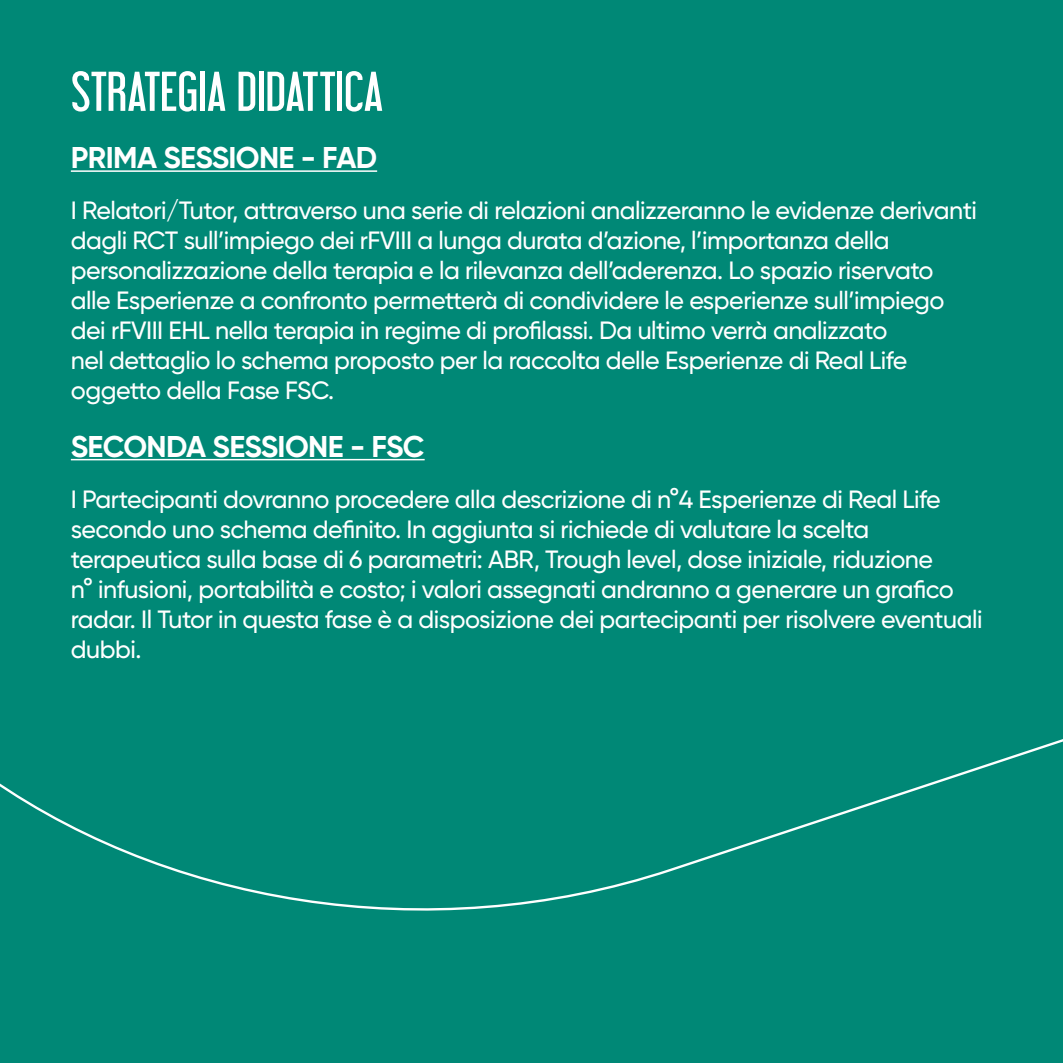
<style>
.page{position:relative;width:1063px;height:1063px;background:#008876}
.page>*{position:absolute;margin:0;border:0;box-sizing:border-box;transform-origin:0 0}
.t1{font:50px "Libel Suit";color:#fff;scale:1.1 1}
.t2{font:700 30px "Gilroy";letter-spacing:-.02em;color:#fff}
.t3{font:500 25px/30px "Gilroy";letter-spacing:-.02em;color:#fff}
</style>
<div class="page">
<hr style="left:71px;top:170px;width:306px;height:2px;background:#fff">
<hr style="left:71px;top:459px;width:354px;height:1px;background:#fff">
<svg style="left:0;top:739px;width:1063px;height:172px"></svg>
<p class="t1" style="left:71px;top:62px;width:286px">STRATEGIA DIDATTICA</p>
<p class="t2" style="left:71px;top:139px;width:308px">PRIMA SESSIONE - FAD</p>
<p class="t3" style="left:71px;top:195px;width:908px">I Relatori/Tutor, attraverso una serie di relazioni analizzeranno le evidenze derivanti dagli RCT sull’impiego dei rFVIII a lunga durata d’azione, l’importanza della personalizzazione della terapia e la rilevanza dell’aderenza. Lo spazio riservato alle Esperienze a confronto permetterà di condividere le esperienze sull’impiego dei rFVIII EHL nella terapia in regime di profilassi. Da ultimo verrà analizzato<br>nel dettaglio lo schema proposto per la raccolta delle Esperienze di Real Life oggetto della Fase FSC.</p>
<p class="t2" style="left:71px;top:427px;width:355px">SECONDA SESSIONE - FSC</p>
<p class="t3" style="left:71px;top:484px;width:913px">I Partecipanti dovranno procedere alla descrizione di n°4 Esperienze di Real Life secondo uno schema definito. In aggiunta si richiede di valutare la scelta terapeutica sulla base di 6 parametri: ABR, Trough level, dose iniziale, riduzione<br>n° infusioni, portabilità e costo; i valori assegnati andranno a generare un grafico radar. Il Tutor in questa fase è a disposizione dei partecipanti per risolvere eventuali dubbi.</p>
</div>
